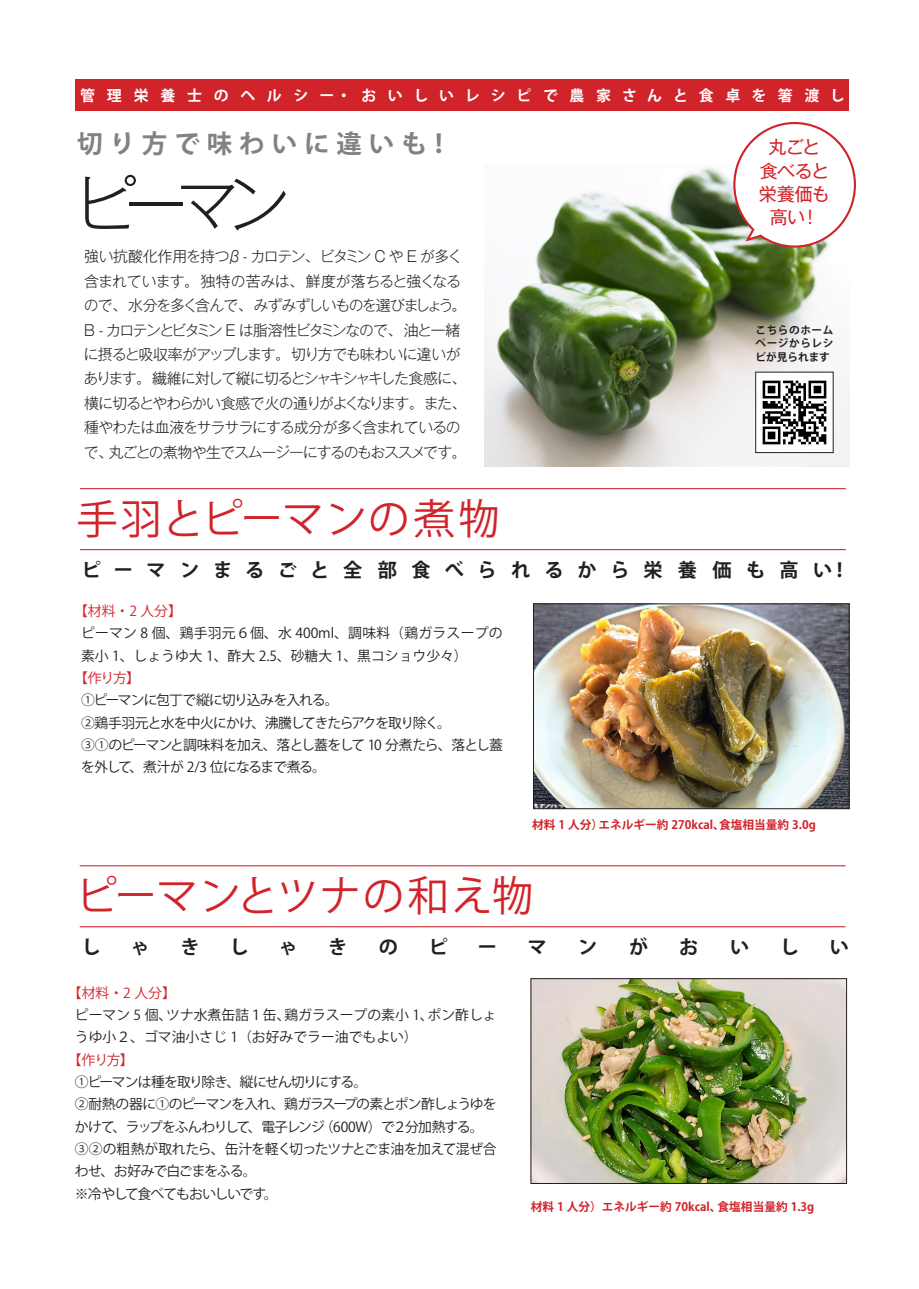
<style>
.page{position:relative;width:919px;height:1289px;background:#fff}
.page>*{position:absolute;margin:0;border:0;box-sizing:border-box;transform-origin:0 0}
.t1{font:300 63.75px "Gothic MB101 Pro";color:#231f20}
.t2{font:41.4px "Koz Go Pro";letter-spacing:.02em;color:#d1232a}
.t3{font:700 25.5px "Koz Go Pro";letter-spacing:.27em;color:#808285}
.t4{font:700 19.2px "Koz Go Pro";color:#231f20}
.t5{font:18px "Gothic MB101 Pro";letter-spacing:-.04em;color:#d1232a}
.t6{font:300 14.85px "Gothic MB101 Pro";letter-spacing:-.075em;color:#231f20}
.t7{font:300 14.85px "Gothic MB101 Pro";letter-spacing:-.1em;color:#231f20}
.t8{font:700 14.85px "Koz Go Pro";color:#fff}
.t9{font:300 14.85px "Gothic MB101 Pro";letter-spacing:-.055em;color:#231f20}
.t10{font:300 14.85px "Gothic MB101 Pro";letter-spacing:-.03em;color:#231f20}
.t11{font:13.8px/22.4px "Koz Go Pro";letter-spacing:-.05em;color:#231f20}
.t12{font:13.8px/22.4px "Koz Go Pro";color:#231f20}
.t13{font:13.8px/22.4px "Koz Go Pro";letter-spacing:-.07em;color:#231f20}
.t14{font:13.8px "Koz Go Pro";letter-spacing:-.04em;color:#d1232a}
.t15{font:13.8px "Koz Go Pro";letter-spacing:-.075em;color:#231f20}
.t16{font:13.8px "Koz Go Pro";letter-spacing:-.11em;color:#231f20}
.t17{font:700 11.7px "Koz Go Pro";color:#d1232a}
.t18{font:700 10.65px/13.8px "Koz Go Pro";letter-spacing:.055em;color:#231f20;text-align:justify}
</style>
<div class="page">
<img style="left:484px;top:167px;width:365px;height:300px">
<svg style="left:732px;top:122px;width:124px;height:127px"></svg>
<img style="left:757px;top:374px;width:74px;height:77px">
<div style="left:755px;top:372px;width:78px;height:81px;border:1px solid #231f20"></div>
<div style="left:76px;top:80px;width:773px;height:31px;background:#d1232a"></div>
<img style="left:532px;top:980px;width:312px;height:201px">
<div style="left:530px;top:978px;width:316px;height:205px;border:1px solid #231f20"></div>
<hr style="left:80px;top:488px;width:765px;height:1px;background:#d1232a">
<img style="left:535px;top:605px;width:312px;height:202px">
<div style="left:533px;top:603px;width:316px;height:206px;border:1px solid #231f20"></div>
<hr style="left:80px;top:549px;width:765px;height:1px;background:#d1232a">
<hr style="left:80px;top:865px;width:765px;height:1px;background:#d1232a">
<hr style="left:80px;top:926px;width:765px;height:1px;background:#d1232a">
<p class="t8" style="left:80px;top:86px;width:16px">管</p>
<p class="t8" style="left:107px;top:86px;width:16px">理</p>
<p class="t8" style="left:134px;top:86px;width:16px">栄</p>
<p class="t8" style="left:160px;top:86px;width:16px">養</p>
<p class="t8" style="left:187px;top:86px;width:16px">士</p>
<p class="t8" style="left:214px;top:86px;width:16px">の</p>
<p class="t8" style="left:240px;top:86px;width:16px">ヘ</p>
<p class="t8" style="left:267px;top:86px;width:16px">ル</p>
<p class="t8" style="left:293px;top:86px;width:16px">シ</p>
<p class="t8" style="left:319px;top:86px;width:33px">ー・</p>
<p class="t8" style="left:361px;top:86px;width:16px">お</p>
<p class="t8" style="left:388px;top:86px;width:16px">い</p>
<p class="t8" style="left:413px;top:86px;width:16px">し</p>
<p class="t8" style="left:439px;top:86px;width:16px">い</p>
<p class="t8" style="left:464px;top:86px;width:16px">レ</p>
<p class="t8" style="left:491px;top:86px;width:16px">シ</p>
<p class="t8" style="left:516px;top:86px;width:16px">ピ</p>
<p class="t8" style="left:543px;top:86px;width:16px">で</p>
<p class="t8" style="left:569px;top:86px;width:16px">農</p>
<p class="t8" style="left:596px;top:86px;width:16px">家</p>
<p class="t8" style="left:622px;top:86px;width:16px">さ</p>
<p class="t8" style="left:647px;top:86px;width:16px">ん</p>
<p class="t8" style="left:673px;top:86px;width:16px">と</p>
<p class="t8" style="left:698px;top:86px;width:16px">食</p>
<p class="t8" style="left:725px;top:86px;width:16px">卓</p>
<p class="t8" style="left:751px;top:86px;width:16px">を</p>
<p class="t8" style="left:777px;top:86px;width:16px">箸</p>
<p class="t8" style="left:804px;top:86px;width:16px">渡</p>
<p class="t8" style="left:829px;top:86px;width:16px">し</p>
<p class="t3" style="left:77px;top:128px;width:376px">切り方で味わいに違いも!</p>
<p class="t1" style="left:73px;top:151px;width:219px">ピーマン</p>
<p class="t5" style="left:768px;top:132px;width:53px">丸ごと</p>
<p class="t5" style="left:759px;top:156px;width:71px">食べると</p>
<p class="t5" style="left:758px;top:179px;width:73px">栄養価も</p>
<p class="t5" style="left:801px;top:203px;width:20px">!</p>
<p class="t5" style="left:769px;top:203px;width:37px">高い</p>
<p class="t6" style="left:84px;top:244px;width:380px">強い抗酸化作用を持つβ- カロテン、ビタミン C や E が多く</p>
<p class="t10" style="left:84px;top:269px;width:379px">含まれています。独特の苦みは、鮮度が落ちると強くなる</p>
<p class="t6" style="left:84px;top:293px;width:384px">ので、水分を多く含んで、みずみずしいものを選びましょう。</p>
<p class="t7" style="left:82px;top:317px;width:379px">Β - カロテンとビタミン E は脂溶性ビタミンなので、油と一緒</p>
<p class="t9" style="left:83px;top:342px;width:379px">に摂ると吸収率がアップします。切り方でも味わいに違いが</p>
<p class="t6" style="left:84px;top:366px;width:384px">あります。繊維に対して縦に切るとシャキシャキした食感に、</p>
<p class="t7" style="left:84px;top:391px;width:383px">横に切るとやわらかい食感で火の通りがよくなります。また、</p>
<p class="t6" style="left:84px;top:415px;width:378px">種やわたは血液をサラサラにする成分が多く含まれているの</p>
<p class="t6" style="left:109px;top:440px;width:359px">丸ごとの煮物や生でスムージーにするのもおススメです。</p>
<p class="t6" style="left:84px;top:440px;width:31px">で、</p>
<p class="t18" style="left:755px;top:323px;width:79px">こちらのホームページからレシピが見られます</p>
<p class="t2" style="left:76px;top:492px;width:425px">手羽とピーマンの煮物</p>
<p class="t4" style="left:82px;top:557px;width:21px">ピ</p>
<p class="t4" style="left:114px;top:557px;width:21px">ー</p>
<p class="t4" style="left:147px;top:557px;width:21px">マ</p>
<p class="t4" style="left:180px;top:557px;width:21px">ン</p>
<p class="t4" style="left:213px;top:557px;width:21px">ま</p>
<p class="t4" style="left:245px;top:557px;width:21px">る</p>
<p class="t4" style="left:278px;top:557px;width:21px">ご</p>
<p class="t4" style="left:310px;top:557px;width:21px">と</p>
<p class="t4" style="left:343px;top:557px;width:21px">全</p>
<p class="t4" style="left:377px;top:557px;width:21px">部</p>
<p class="t4" style="left:411px;top:557px;width:21px">食</p>
<p class="t4" style="left:445px;top:557px;width:21px">べ</p>
<p class="t4" style="left:477px;top:557px;width:21px">ら</p>
<p class="t4" style="left:511px;top:557px;width:21px">れ</p>
<p class="t4" style="left:544px;top:557px;width:21px">る</p>
<p class="t4" style="left:577px;top:557px;width:21px">か</p>
<p class="t4" style="left:610px;top:557px;width:21px">ら</p>
<p class="t4" style="left:643px;top:557px;width:21px">栄</p>
<p class="t4" style="left:677px;top:557px;width:21px">養</p>
<p class="t4" style="left:712px;top:557px;width:21px">価</p>
<p class="t4" style="left:746px;top:557px;width:21px">も</p>
<p class="t4" style="left:779px;top:557px;width:21px">高</p>
<p class="t4" style="left:813px;top:557px;width:38px">い!</p>
<p class="t14" style="left:74px;top:602px;width:109px">【材料・2 人分【</p>
<p class="t12" style="left:81px;top:622px;width:423px">ピーマン 8 個、鶏手羽元６個、水 400ml、調味料（鶏ガラスープの素小 、1 しょうゆ大 、1 酢大 2.5、砂糖大 、1 黒コショウ少々(</p>
<p class="t14" style="left:74px;top:669px;width:67px">【作り方【</p>
<p class="t15" style="left:81px;top:691px;width:259px">①ピーマンに包丁で縦に切り込みを入れる。</p>
<p class="t11" style="left:81px;top:711px;width:371px">②鶏手羽元と水を中火にかけ、沸騰してきたらアクを取り除く。</p>
<p class="t11" style="left:130px;top:734px;width:374px;text-indent:-49px">③①のピーマンと調味料を加え、落とし蓋をして 10 分煮たら、落とし蓋、煮汁が 2/3 位になるまで煮る。</p>
<p class="t11" style="left:81px;top:756px;width:53px">を外して</p>
<p class="t17" style="left:598px;top:817px;width:128px">エネルギー約 270kcal、</p>
<p class="t17" style="left:719px;top:817px;width:98px">食塩相当量約 3.0g</p>
<p class="t17" style="left:532px;top:817px;width:72px">材料 1 人分）</p>
<p class="t2" style="left:76px;top:869px;width:459px">ピーマンとツナの和え物</p>
<p class="t4" style="left:81px;top:934px;width:21px">し</p>
<p class="t4" style="left:131px;top:934px;width:21px">ゃ</p>
<p class="t4" style="left:180px;top:934px;width:21px">き</p>
<p class="t4" style="left:229px;top:934px;width:21px">し</p>
<p class="t4" style="left:278px;top:934px;width:21px">ゃ</p>
<p class="t4" style="left:328px;top:934px;width:21px">き</p>
<p class="t4" style="left:379px;top:934px;width:21px">の</p>
<p class="t4" style="left:428px;top:934px;width:21px">ピ</p>
<p class="t4" style="left:478px;top:934px;width:21px">ー</p>
<p class="t4" style="left:527px;top:934px;width:21px">マ</p>
<p class="t4" style="left:578px;top:934px;width:21px">ン</p>
<p class="t4" style="left:629px;top:934px;width:21px">が</p>
<p class="t4" style="left:679px;top:934px;width:21px">お</p>
<p class="t4" style="left:730px;top:934px;width:21px">い</p>
<p class="t4" style="left:779px;top:934px;width:21px">し</p>
<p class="t4" style="left:829px;top:934px;width:21px">い</p>
<p class="t14" style="left:68px;top:983px;width:109px">【材料・2 人分【</p>
<p class="t12" style="left:284px;top:1004px;width:151px">鶏ガラスープの素小 、1</p>
<p class="t11" style="left:427px;top:1004px;width:71px">ポン酢しょ</p>
<p class="t12" style="left:75px;top:1004px;width:344px">ピーマン 5 個、<br>うゆ小２、ゴマ油小さじ （1 お好みでラー油でもよい(</p>
<p class="t14" style="left:68px;top:1050px;width:67px">【作り方【</p>
<p class="t13" style="left:75px;top:1071px;width:294px">①ピーマンは種を取り除き、縦にせん切りにする。</p>
<p class="t13" style="left:393px;top:1093px;width:105px;text-indent:-318px">②耐熱の器に①のピーマンを入れ、鶏ガラスープの素とポン酢しょうゆを<br>２分加熱する。</p>
<p class="t12" style="left:166px;top:1004px;width:126px">ツナ水煮缶詰１缶、</p>
<p class="t16" style="left:112px;top:1117px;width:139px">、ラップをふんわりして</p>
<p class="t11" style="left:248px;top:1115px;width:78px">、電子レンジ</p>
<p class="t11" style="left:320px;top:1115px;width:77px">（600W）で</p>
<p class="t11" style="left:75px;top:1115px;width:42px">かけて</p>
<p class="t11" style="left:75px;top:1138px;width:423px">③②の粗熱が取れたら、缶汁を軽く切ったツナとごま油を加えて混ぜ合わせ、お好みで白ごまをふる。</p>
<p class="t11" style="left:264px;top:1182px;width:15px">。</p>
<p class="t13" style="left:75px;top:1182px;width:193px">※冷やして食べてもおいしいです</p>
<p class="t17" style="left:530px;top:1199px;width:192px">材料 1 人分）エネルギー約 70kcal、</p>
<p class="t17" style="left:717px;top:1199px;width:98px">食塩相当量約 1.3g</p>
</div>
